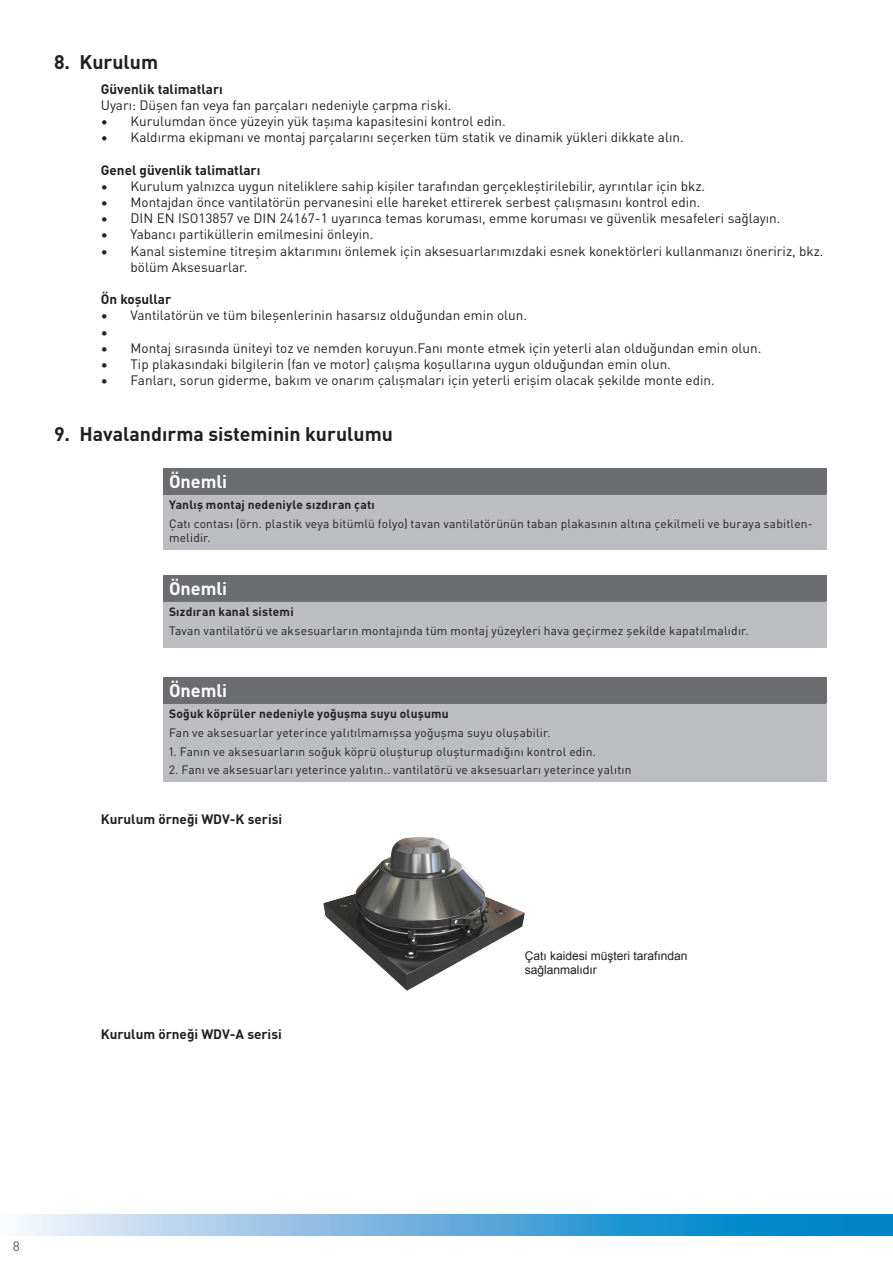
<style>
.page{position:relative;width:893px;height:1263px;background:#fff}
.page>*{position:absolute;margin:0;border:0;box-sizing:border-box;transform-origin:0 0}
.t1{font:700 19.5px "DIN Pro";color:#231f20}
.t2{font:700 18px "DIN Pro";color:#fff}
.t3{font:13.5px/16.2px "DIN Pro";color:#231f20}
.t4{font:700 13.5px "DIN Pro";color:#231f20}
.t5{font:13.5px "DIN Pro";color:#57585a}
.t6{font:12px/14.4px "DIN Pro";letter-spacing:.015em;color:#231f20}
.t7{font:700 12px "DIN Pro";letter-spacing:.02em;color:#231f20}
.t8{font:12px/14.4px "Arial";color:#231f20}
</style>
<div class="page">
<svg style="left:20px;top:1214px;width:873px;height:21px;background:#63afdd"></svg>
<div style="left:163px;top:468px;width:663px;height:26px;background:#6c6d70"></div>
<div style="left:163px;top:494px;width:663px;height:56px;background:#bcbdc0"></div>
<hr style="left:163px;top:493px;width:663px;height:2px;background:#6c6d70">
<div style="left:163px;top:575px;width:663px;height:26px;background:#6c6d70"></div>
<div style="left:163px;top:601px;width:663px;height:47px;background:#bcbdc0"></div>
<hr style="left:163px;top:600px;width:663px;height:2px;background:#6c6d70">
<div style="left:163px;top:677px;width:663px;height:26px;background:#6c6d70"></div>
<div style="left:163px;top:703px;width:663px;height:79px;background:#bcbdc0"></div>
<hr style="left:163px;top:702px;width:663px;height:2px;background:#6c6d70">
<img style="left:323px;top:837px;width:202px;height:153px">
<h1 class="t1" style="left:54px;top:47px;width:106px">8. Kurulum</h1>
<p class="t4" style="left:101px;top:78px;width:124px">Güvenlik talimatları</p>
<p class="t3" style="left:101px;top:96px;width:352px">Uyarı: Düşen fan veya fan parçaları nedeniyle çarpma riski.</p>
<p class="t3" style="left:101px;top:112px;width:407px">• Kurulumdan önce yüzeyin yük taşıma kapasitesini kontrol edin.</p>
<p class="t3" style="left:101px;top:128px;width:584px">• Kaldırma ekipmanı ve montaj parçalarını seçerken tüm statik ve dinamik yükleri dikkate alın.</p>
<p class="t4" style="left:101px;top:159px;width:161px">Genel güvenlik talimatları</p>
<p class="t3" style="left:101px;top:177px;width:606px">• Kurulum yalnızca uygun niteliklere sahip kişiler tarafından gerçekleştirilebilir, ayrıntılar için bkz.</p>
<p class="t3" style="left:101px;top:193px;width:601px">• Montajdan önce vantilatörün pervanesini elle hareket ettirerek serbest çalışmasını kontrol edin.</p>
<p class="t3" style="left:101px;top:209px;width:681px">• DIN EN ISO13857 ve DIN 24167-1 uyarınca temas koruması, emme koruması ve güvenlik mesafeleri sağlayın.</p>
<p class="t3" style="left:101px;top:226px;width:274px">• Yabancı partiküllerin emilmesini önleyin.</p>
<p class="t3" style="left:131px;top:242px;width:694px;text-indent:-30px">• Kanal sistemine titreşim aktarımını önlemek için aksesuarlarımızdaki esnek konektörleri kullanmanızı öneririz, bkz. bölüm Aksesuarlar.</p>
<p class="t4" style="left:101px;top:289px;width:72px">Ön koşullar</p>
<p class="t3" style="left:101px;top:307px;width:428px">• Vantilatörün ve tüm bileşenlerinin hasarsız olduğundan emin olun. •</p>
<p class="t3" style="left:101px;top:339px;width:662px">• Montaj sırasında üniteyi toz ve nemden koruyun.Fanı monte etmek için yeterli alan olduğundan emin olun.</p>
<p class="t3" style="left:101px;top:355px;width:572px">• Tip plakasındaki bilgilerin (fan ve motor) çalışma koşullarına uygun olduğundan emin olun.</p>
<p class="t3" style="left:101px;top:371px;width:615px">• Fanları, sorun giderme, bakım ve onarım çalışmaları için yeterli erişim olacak şekilde monte edin.</p>
<h1 class="t1" style="left:54px;top:419px;width:340px">9. Havalandırma sisteminin kurulumu</h1>
<h2 class="t2" style="left:169px;top:468px;width:60px">Önemli</h2>
<p class="t7" style="left:169px;top:496px;width:207px">Yanlış montaj nedeniyle sızdıran çatı</p>
<p class="t6" style="left:169px;top:516px;width:646px">Çatı contası (örn. plastik veya bitümlü folyo) tavan vantilatörünün taban plakasının altına çekilmeli ve buraya sabitlen&shy;melidir.</p>
<h2 class="t2" style="left:169px;top:575px;width:60px">Önemli</h2>
<p class="t7" style="left:169px;top:603px;width:126px">Sızdıran kanal sistemi</p>
<p class="t6" style="left:169px;top:623px;width:581px">Tavan vantilatörü ve aksesuarların montajında tüm montaj yüzeyleri hava geçirmez şekilde kapatılmalıdır.</p>
<h2 class="t2" style="left:169px;top:677px;width:60px">Önemli</h2>
<p class="t7" style="left:169px;top:705px;width:281px">Soğuk köprüler nedeniyle yoğuşma suyu oluşumu</p>
<p class="t6" style="left:169px;top:725px;width:383px">Fan ve aksesuarlar yeterince yalıtılmamışsa yoğuşma suyu oluşabilir.</p>
<p class="t6" style="left:169px;top:743px;width:429px">1. Fanın ve aksesuarların soğuk köprü oluşturup oluşturmadığını kontrol edin.</p>
<p class="t6" style="left:169px;top:762px;width:464px">2. Fanı ve aksesuarları yeterince yalıtın.. vantilatörü ve aksesuarları yeterince yalıtın</p>
<p class="t4" style="left:101px;top:808px;width:183px">Kurulum örneği WDV-K serisi</p>
<p class="t4" style="left:101px;top:1024px;width:183px">Kurulum örneği WDV-A serisi</p>
<p class="t8" style="left:525px;top:948px;width:164px">Çatı kaidesi müşteri tarafından sağlanmalıdır</p>
<p class="t5" style="left:13px;top:1236px;width:9px">8</p>
</div>
